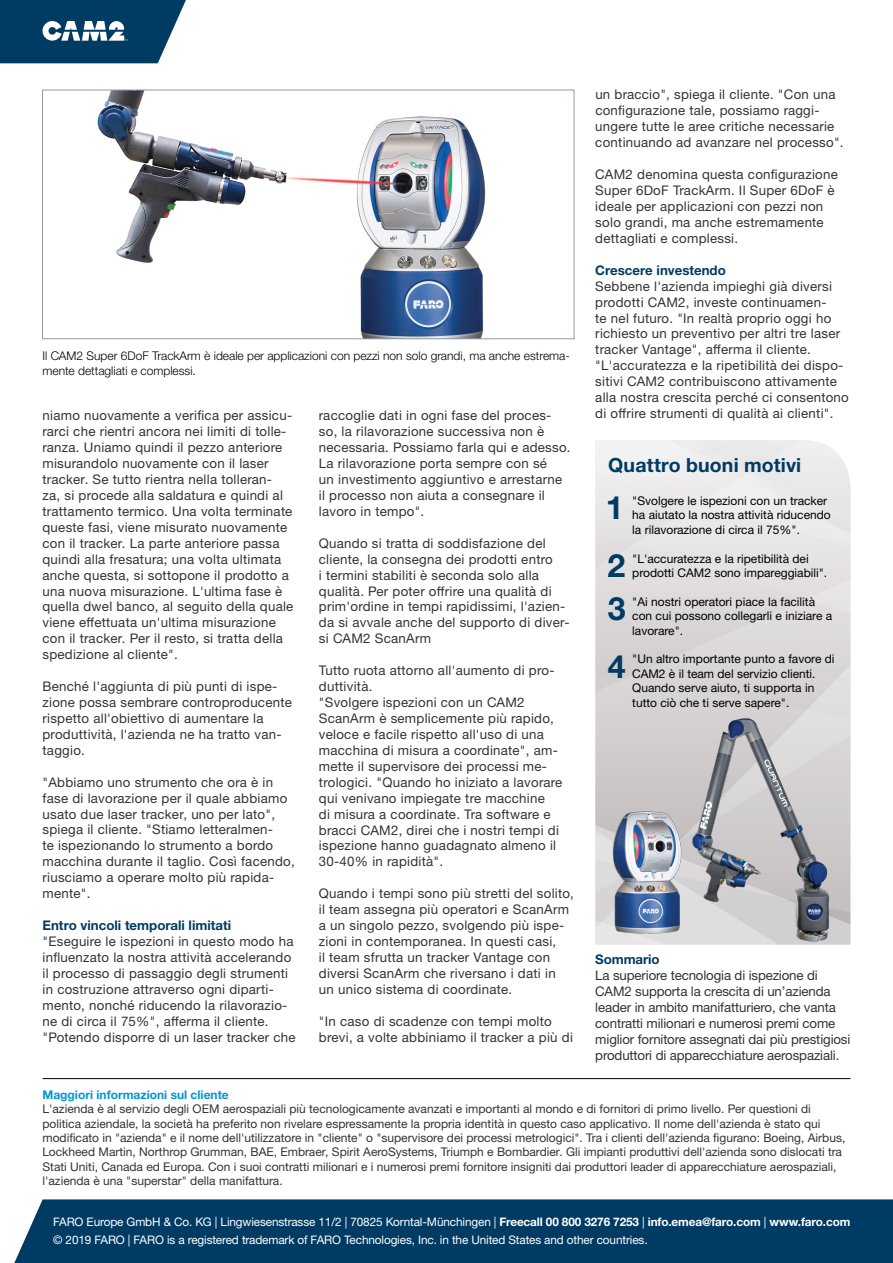
<style>
.page{position:relative;width:893px;height:1263px;background:#fff}
.page>*{position:absolute;margin:0;border:0;box-sizing:border-box;transform-origin:0 0}
.t1{font:700 32.1px "Helvetica Neue LTW1 G";color:#003b64}
.t2{font:700 19.5px "Helvetica Neue LTW1 G";letter-spacing:.005em;color:#003b64}
.t3{font:13.35px/15.9px "Helvetica Neue LTW1 G";letter-spacing:.02em;color:#323335}
.t4{font:13.35px/15.9px "Helvetica Neue LTW1 G";letter-spacing:-.01em;color:#323335}
.t5{font:700 13.35px "Helvetica Neue LTW1 G";color:#003b64}
.t6{font:12px/14.4px "Helvetica Neue LTW1 G";color:#323335}
.t7{font:12px/14.4px "Helvetica Neue LTW1 G";color:#000}
.t8{font:300 12px/14.4px "Helvetica Neue LTW1 G";color:#000}
.t9{font:700 12px "Helvetica Neue LTW1 G";color:#0095d6}
.t10{font:11.7px/17.7px "Helvetica Neue LTW1 G";letter-spacing:-.01em;color:#fff}
.s1{font-weight:700}
</style>
<div class="page">
<div style="left:14px;top:1199px;width:879px;height:64px;background:#003b64"></div>
<svg style="left:0;top:0;width:186px;height:63px"></svg>
<hr style="left:43px;top:1078px;width:807px;height:1px;background:#000">
<img style="left:97px;top:92px;width:389px;height:245px">
<div style="left:42px;top:90px;width:532px;height:249px;border:1px solid #949b9f"></div>
<img style="left:678px;top:706px;width:164px;height:239px">
<img style="left:611px;top:810px;width:73px;height:124px">
<p class="t8" style="left:43px;top:349px;width:529px">Il CAM2 Super 6DoF TrackArm è ideale per applicazioni con pezzi non solo grandi, ma anche estrema&shy;mente dettagliati e complessi.</p>
<p class="t3" style="left:595px;top:87px;width:250px">un braccio", spiega il cliente. "Con una configurazione tale, possiamo raggi&shy;ungere tutte le aree critiche necessarie continuando ad avanzare nel processo".</p>
<p class="t3" style="left:595px;top:166px;width:244px">CAM2 denomina questa configurazione Super 6DoF TrackArm. Il Super 6DoF è ideale per applicazioni con pezzi non solo grandi, ma anche estremamente dettagliati e complessi.</p>
<p class="t5" style="left:595px;top:262px;width:132px">Crescere investendo</p>
<p class="t3" style="left:595px;top:278px;width:255px">Sebbene l'azienda impieghi già diversi prodotti CAM2, investe continuamen-<br>te nel futuro. "In realtà proprio oggi ho richiesto un preventivo per altri tre laser tracker Vantage", afferma il cliente. "L'accuratezza e la ripetibilità dei dispo&shy;sitivi CAM2 contribuiscono attivamente alla nostra crescita perché ci consentono</p>
<p class="t3" style="left:43px;top:407px;width:252px">niamo nuovamente a verifica per assicu&shy;rarci che rientri ancora nei limiti di tolle&shy;ranza. Uniamo quindi il pezzo anteriore misurandolo nuovamente con il laser tracker. Se tutto rientra nella tolleran-<br>za, si procede alla saldatura e quindi al trattamento termico. Una volta terminate queste fasi, viene misurato nuovamente con il tracker. La parte anteriore passa quindi alla fresatura; una volta ultimata anche questa, si sottopone il prodotto a una nuova misurazione. L'ultima fase è quella dwel banco, al seguito della quale viene effettuata un'ultima misurazione con il tracker. Per il resto, si tratta della spedizione al cliente".</p>
<p class="t3" style="left:43px;top:678px;width:251px">Benché l'aggiunta di più punti di ispe&shy;zione possa sembrare controproducente rispetto all'obiettivo di aumentare la produttività, l'azienda ne ha tratto van&shy;taggio.</p>
<p class="t3" style="left:43px;top:774px;width:254px">"Abbiamo uno strumento che ora è in fase di lavorazione per il quale abbiamo usato due laser tracker, uno per lato", spiega il cliente. "Stiamo letteralmen-<br>te ispezionando lo strumento a bordo macchina durante il taglio. Così facendo, riusciamo a operare molto più rapida&shy;mente".</p>
<p class="t5" style="left:43px;top:917px;width:190px">Entro vincoli temporali limitati</p>
<p class="t3" style="left:43px;top:933px;width:255px">"Eseguire le ispezioni in questo modo ha influenzato la nostra attività accelerando il processo di passaggio degli strumenti in costruzione attraverso ogni diparti&shy;mento, nonché riducendo la rilavorazio&shy;ne di circa il 75%", afferma il cliente. "Potendo disporre di un laser tracker che</p>
<p class="t3" style="left:319px;top:407px;width:234px">raccoglie dati in ogni fase del proces-</p>
<p class="t3" style="left:595px;top:405px;width:240px">di offrire strumenti di qualità ai clienti".</p>
<p class="t3" style="left:319px;top:423px;width:253px">so, la rilavorazione successiva non è necessaria. Possiamo farla qui e adesso.<br>La rilavorazione porta sempre con sé<br>un investimento aggiuntivo e arrestarne il processo non aiuta a consegnare il lavoro in tempo".</p>
<p class="t3" style="left:319px;top:535px;width:252px">Quando si tratta di soddisfazione del cliente, la consegna dei prodotti entro<br>i termini stabiliti è seconda solo alla qualità. Per poter offrire una qualità di prim'ordine in tempi rapidissimi, l'azien&shy;da si avvale anche del supporto di diver&shy;si CAM2 ScanArm</p>
<p class="t3" style="left:319px;top:662px;width:245px">Tutto ruota attorno all'aumento di pro&shy;duttività.<br>"Svolgere ispezioni con un CAM2<br>ScanArm è semplicemente più rapido, veloce e facile rispetto all'uso di una macchina di misura a coordinate", am&shy;mette il supervisore dei processi me&shy;trologici. "Quando ho iniziato a lavorare qui venivano impiegate tre macchine<br>di misura a coordinate. Tra software e bracci CAM2, direi che i nostri tempi di ispezione hanno guadagnato almeno il 30-40% in rapidità".</p>
<p class="t3" style="left:319px;top:885px;width:257px">Quando i tempi sono più stretti del solito, il team assegna più operatori e ScanArm a un singolo pezzo, svolgendo più ispe&shy;zioni in contemporanea. In questi casi,<br>il team sfrutta un tracker Vantage con diversi ScanArm che riversano i dati in un unico sistema di coordinate.</p>
<p class="t3" style="left:319px;top:1013px;width:256px">"In caso di scadenze con tempi molto brevi, a volte abbiniamo il tracker a più di</p>
<h2 class="t2" style="left:608px;top:453px;width:195px">Quattro buoni motivi</h2>
<h1 class="t1" style="left:606px;top:488px;width:19px">1</h1>
<p class="t7" style="left:632px;top:493px;width:200px">"Svolgere le ispezioni con un tracker ha aiutato la nostra attività riducendo la rilavorazione di circa il 75%".</p>
<h1 class="t1" style="left:608px;top:546px;width:19px">2</h1>
<p class="t7" style="left:632px;top:551px;width:196px">"L'accuratezza e la ripetibilità dei prodotti CAM2 sono impareggiabili".</p>
<h1 class="t1" style="left:608px;top:589px;width:19px">3</h1>
<p class="t7" style="left:632px;top:594px;width:201px">"Ai nostri operatori piace la facilità con cui possono collegarli e iniziare a lavorare".</p>
<h1 class="t1" style="left:608px;top:647px;width:19px">4</h1>
<p class="t7" style="left:632px;top:652px;width:204px">"Un altro importante punto a favore di CAM2 è il team del servizio clienti.<br>Quando serve aiuto, ti supporta in tutto ciò che ti serve sapere".</p>
<p class="t5" style="left:595px;top:951px;width:66px">Sommario</p>
<p class="t4" style="left:595px;top:967px;width:257px">La superiore tecnologia di ispezione di CAM2 supporta la crescita di un’azienda leader in ambito manifatturiero, che vanta contratti milionari e numerosi premi come miglior fornitore assegnati dai più prestigiosi produttori di apparecchiature aerospaziali.</p>
<p class="t9" style="left:43px;top:1087px;width:188px">Maggiori informazioni sul cliente</p>
<p class="t6" style="left:43px;top:1102px;width:804px">L'azienda è al servizio degli OEM aerospaziali più tecnologicamente avanzati e importanti al mondo e di fornitori di primo livello. Per questioni di politica aziendale, la società ha preferito non rivelare espressamente la propria identità in questo caso applicativo. Il nome dell'azienda è stato qui modificato in "azienda" e il nome dell'utilizzatore in "cliente" o "supervisore dei processi metrologici". Tra i clienti dell'azienda figurano: Boeing, Airbus, Lockheed Martin, Northrop Grumman, BAE, Embraer, Spirit AeroSystems, Triumph e Bombardier. Gli impianti produttivi dell'azienda sono dislocati tra Stati Uniti, Canada ed Europa. Con i suoi contratti milionari e i numerosi premi fornitore insigniti dai produttori leader di apparecchiature aerospaziali, l'azienda è una "superstar" della manifattura.</p>
<p class="t10" style="left:53px;top:1213px;width:799px">FARO Europe GmbH &amp; Co. KG | Lingwiesenstrasse 11/2 | 70825 Korntal-Münchingen | <span class="s1">Freecall 00 800 3276 7253</span> | <span class="s1">info.emea@faro.com</span> | <span class="s1">www.faro.com </span>© 2019 FARO | FARO is a registered trademark of FARO Technologies, Inc. in the United States and other countries.</p>
</div>
